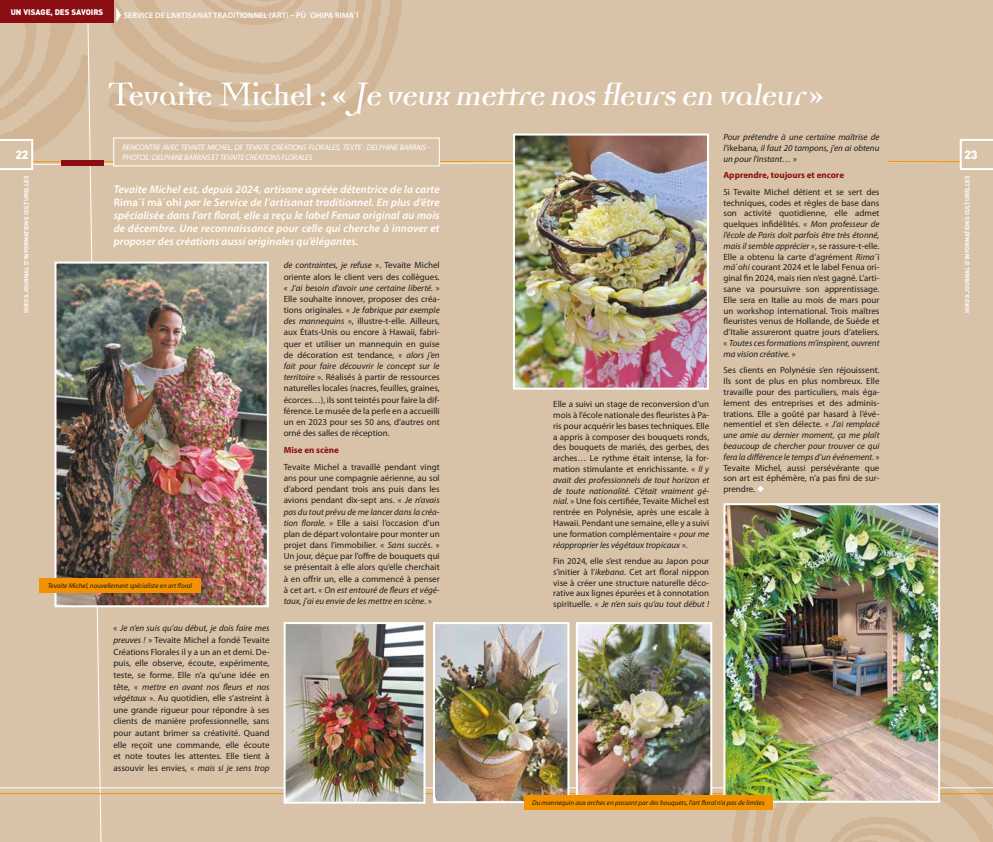
<style>
.page{position:relative;width:993px;height:842px;background:#fff}
.page>*{position:absolute;margin:0;border:0;box-sizing:border-box;transform-origin:0 0}
.t1{font:italic 700 32px "Democratica";color:#fff}
.t2{font:900 12px "DIN";color:#fff}
.t3{font:italic 600 11px/13.2px "Myriad Pro";letter-spacing:.01em;color:#fff;text-align:justify}
.t4{font:9px/10.8px "Myriad Pro";color:#1d1d1b;text-align:justify}
.t5{font:italic 9px/10.8px "Myriad Pro";color:#1d1d1b;text-align:justify}
.t6{font:700 9px "Myriad Pro";color:#8a0e12}
.t7{font:italic 8px/9.6px "Myriad Pro";letter-spacing:-.02em;color:#fff}
.t8{font:600 8px "Myriad Pro";letter-spacing:.02em;color:#fff}
.t9{font:900 8px "DIN";color:#fff}
.t10{font:italic 7px "Myriad Pro";color:#1d1d1b}
.t11{font:700 6px "DIN";color:#fff}
.s1{font-weight:400;font-style:normal;font-size:53.7px}
.s2{font-style:normal}
.s3{font-weight:400;font-size:53.7px}
.s4{font-style:italic}
.s5{color:#fff}
</style>
<div class="page">
<div style="left:0;top:0;width:992px;height:842px;background:#d9c3a8"></div>
<div style="left:61px;top:160px;width:42px;height:6px;background:#8a0e12"></div>
<div style="left:0;top:0;width:113px;height:23px;background:#8a0e12"></div>
<img style="left:286px;top:625px;width:136px;height:176px">
<div style="left:283px;top:622px;width:142px;height:182px;border:2px solid #fff"></div>
<img style="left:436px;top:625px;width:130px;height:175px">
<div style="left:433px;top:622px;width:136px;height:181px;border:2px solid #fff"></div>
<img style="left:726px;top:506px;width:210px;height:294px">
<div style="left:723px;top:503px;width:216px;height:300px;border:2px solid #fff"></div>
<img style="left:57px;top:265px;width:209px;height:339px">
<div style="left:54px;top:262px;width:215px;height:345px;border:2px solid #fff"></div>
<img style="left:578px;top:625px;width:131px;height:170px">
<div style="left:575px;top:622px;width:137px;height:181px;border:2px solid #fff"></div>
<div style="left:546px;top:155px;width:340px;height:15px;background:#d9c3a8"></div>
<div style="left:114px;top:138px;width:325px;height:28px;background:#d9c3a8"></div>
<div style="left:113px;top:138px;width:326px;height:28px;border:1px solid #fff"></div>
<img style="left:516px;top:137px;width:189px;height:250px">
<div style="left:513px;top:134px;width:195px;height:256px;border:2px solid #fff"></div>
<div style="left:39px;top:578px;width:162px;height:14px;background:#f39200"></div>
<div style="left:524px;top:795px;width:248px;height:14px;background:#f39200"></div>
<p class="t9" style="left:11px;top:6px;width:26px">UN VISAG</p>
<p class="t9" style="left:46px;top:6px;width:59px">E, DES SAVOIRS</p>
<p class="t8" style="left:124px;top:10px;width:53px">SERVICE DE L’ARTI</p>
<p class="t8" style="left:188px;top:10px;width:11px">SANAT</p>
<p class="t8" style="left:213px;top:10px;width:6px">TRADITI</p>
<p class="t8" style="left:242px;top:10px;width:12px">ONNEL</p>
<p class="t8" style="left:269px;top:10px;width:53px">(ART) – PŪ ΄OHIPA</p>
<p class="t8" style="left:335px;top:10px;width:25px">RI MA΄Ī</p>
<h2 class="t2" style="left:15px;top:147px;width:14px">22</h2>
<p class="t11" style="left:22px;top:313px;width:138px;rotate:-90deg">HIRO’A JOURNAL D’IN FORMATIONSCULTURELLES</p>
<h1 class="t1" style="left:107px;top:82px;width:717px"><span class="s1">T</span><span class="s2">e v a i t e</span> <span class="s1">M</span><span class="s2">i c h e l : «</span> <span class="s3">J</span>e veux mettre nosfleursen valeur <span class="s2">»</span></h1>
<p class="t7" style="left:122px;top:143px;width:309px">RENCONTRE AVEC TEVAITE MICHEL, DE TEVAITE CRÉATIONS FLORALES. TEXTE : DELPHINE BARRAIS -<br>PHOTOS : DELPHINE BARRAIS ET TEVAITE CRÉATIONS FLORALES</p>
<p class="t3" style="left:114px;top:182px;width:327px">Tevaite Michel est, depuis 2024, artisane agréée détentrice de la carte <span class="s2">Rima΄ī mā΄ohi</span> par le Service de l’artisanat traditionnel. En plus d’être spécialisée dans l’art floral, elle a reçu le label Fenua original au mois de décembre. Une reconnaissance pour celle qui cherche à innover et proposer des créations aussi originales qu’élégantes.</p>
<p class="t10" style="left:48px;top:581px;width:146px">Tevaite Michel, nouvellement spécialiste en art floral</p>
<p class="t4" style="left:113px;top:622px;width:157px;line-height:11.6px">« <span class="s4">Je n’en suis qu’au début, je dois faire mes preuves !</span> » Tevaite Michel a fondé Tevaite Créations Florales il y a un an et demi. De&shy;puis, elle observe, écoute, expérimente, teste, se forme. Elle n’a qu’une idée en tête, « <span class="s4">mettre en avant nos fleurs et nos végétaux</span> ». Au quotidien, elle s’astreint à une grande rigueur pour répondre à ses clients de manière professionnelle, sans pour autant brimer sa créativité. Quand elle reçoit une commande, elle écoute et note toutes les attentes. Elle tient à assouvir les envies, « <span class="s4">mais si je sens trop</span></p>
<p class="t4" style="left:283px;top:260px;width:157px;line-height:11.2px"><span class="s4">de contraintes, je refuse</span> ». Tevaite Michel oriente alors le client vers des collègues. « <span class="s4">J’ai besoin d’avoir une certaine liberté.</span> » Elle souhaite innover, proposer des créa&shy;tions originales. « <span class="s4">Je fabrique par exemple des mannequins</span> », illustre-t-elle. Ailleurs, aux États-Unis ou encore à Hawaii, fabri&shy;quer et utiliser un mannequin en guise de décoration est tendance, « <span class="s4">alors j’en fait pour faire découvrir le concept sur le territoire</span> ». Réalisés à partir de ressources naturelles locales (nacres, feuilles, graines, écorces…), ils sont teintés pour faire la dif&shy;férence. Le musée de la perle en a accueilli un en 2023 pour ses 50 ans, d’autres ont orné des salles de réception.</p>
<p class="t6" style="left:283px;top:444px;width:57px">Mise en scène</p>
<p class="t4" style="left:283px;top:461px;width:157px;line-height:11.2px">Tevaite Michel a travaillé pendant vingt ans pour une compagnie aérienne, au sol d’abord pendant trois ans puis dans les avions pendant dix-sept ans. « <span class="s4">Je n’avais pas du tout prévu de me lancer dans la créa&shy;tion florale.</span> » Elle a saisi l’occasion d’un plan de départ volontaire pour monter un projet dans l’immobilier. « <span class="s4">Sans succès</span>. » Un jour, déçue par l’offre de bouquets qui se présentait à elle alors qu’elle cherchait à en offrir un, elle a commencé à penser à cet art. « <span class="s4">On est entouré de fleurs et végé&shy;taux, j’ai eu envie de les mettre en scène</span>. »</p>
<p class="t4" style="left:553px;top:399px;width:157px">Elle a suivi un stage de reconversion d’un mois à l’école nationale des fleuristes à Pa&shy;ris pour acquérir les bases techniques. Elle a appris à composer des bouquets ronds, des bouquets de mariés, des gerbes, des arches… Le rythme était intense, la for&shy;mation stimulante et enrichissante. « <span class="s4">Il y avait des professionnels de tout horizon et de toute nationalité. C’était vraiment gé&shy;nial.</span> » Une fois certifiée, Tevaite Michel est rentrée en Polynésie, après une escale à Hawaii. Pendant une semaine, elle y a suivi une formation complémentaire « <span class="s4">pour me réapproprier les végétaux tropicaux</span> ».</p>
<p class="t4" style="left:553px;top:555px;width:157px">Fin 2024, elle s’est rendue au Japon pour s’initier à l’<span class="s4">ikebana</span>. Cet art floral nippon vise à créer une structure naturelle déco&shy;rative aux lignes épurées et à connotation spirituelle. « <span class="s4">Je n’en suis qu’au tout début !</span></p>
<p class="t5" style="left:723px;top:132px;width:157px">Pour prétendre à une certaine maîtrise de l’<span class="s2">ikebana</span>, il faut 20 tampons, j’en ai obtenu un pour l’instant… <span class="s2">»</span></p>
<p class="t6" style="left:723px;top:169px;width:122px">Apprendre, toujours et encore</p>
<p class="t4" style="left:723px;top:186px;width:157px">Si Tevaite Michel détient et se sert des techniques, codes et règles de base dans son activité quotidienne, elle admet quelques infidélités. « <span class="s4">Mon professeur de l’école de Paris doit parfois être très étonné, mais il semble apprécier</span> », se rassure-t-elle.<br>Elle a obtenu la carte d’agrément <span class="s4">Rima</span>΄ī <span class="s4">mā</span>΄<span class="s4">ohi</span> courant 2024 et le label Fenua ori&shy;ginal fin 2024, mais rien n’est gagné. L’arti&shy;sane va poursuivre son apprentissage.<br>Elle sera en Italie au mois de mars pour un workshop international. Trois maîtres fleuristes venus de Hollande, de Suède et d’Italie assureront quatre jours d’ateliers. « <span class="s4">Toutes ces formations m’inspirent, ouvrent ma vision créative.</span> »</p>
<p class="t4" style="left:723px;top:365px;width:157px">Ses clients en Polynésie s’en réjouissent.<br>Ils sont de plus en plus nombreux. Elle travaille pour des particuliers, mais éga&shy;lement des entreprises et des adminis&shy;trations. Elle a goûté par hasard à l’évé&shy;nementiel et s’en délecte. « <span class="s4">J’ai remplacé une amie au dernier moment, ça me plaît beaucoup de chercher pour trouver ce qui fera la différence le temps d’un événement.</span> » Tevaite Michel, aussi persévérante que son art est éphémère, n’a pas fini de sur&shy;prendre. <span class="s5">◆</span></p>
<p class="t10" style="left:532px;top:798px;width:234px">Du mannequin aux arches en passant par des bouquets, l'art floral n'a pas de limites</p>
<h2 class="t2" style="left:964px;top:147px;width:14px">23</h2>
<p class="t11" style="left:963px;top:313px;width:138px;rotate:-90deg">HIRO’A JOURNAL D’IN FORMATIONSCULTURELLES</p>
</div>
